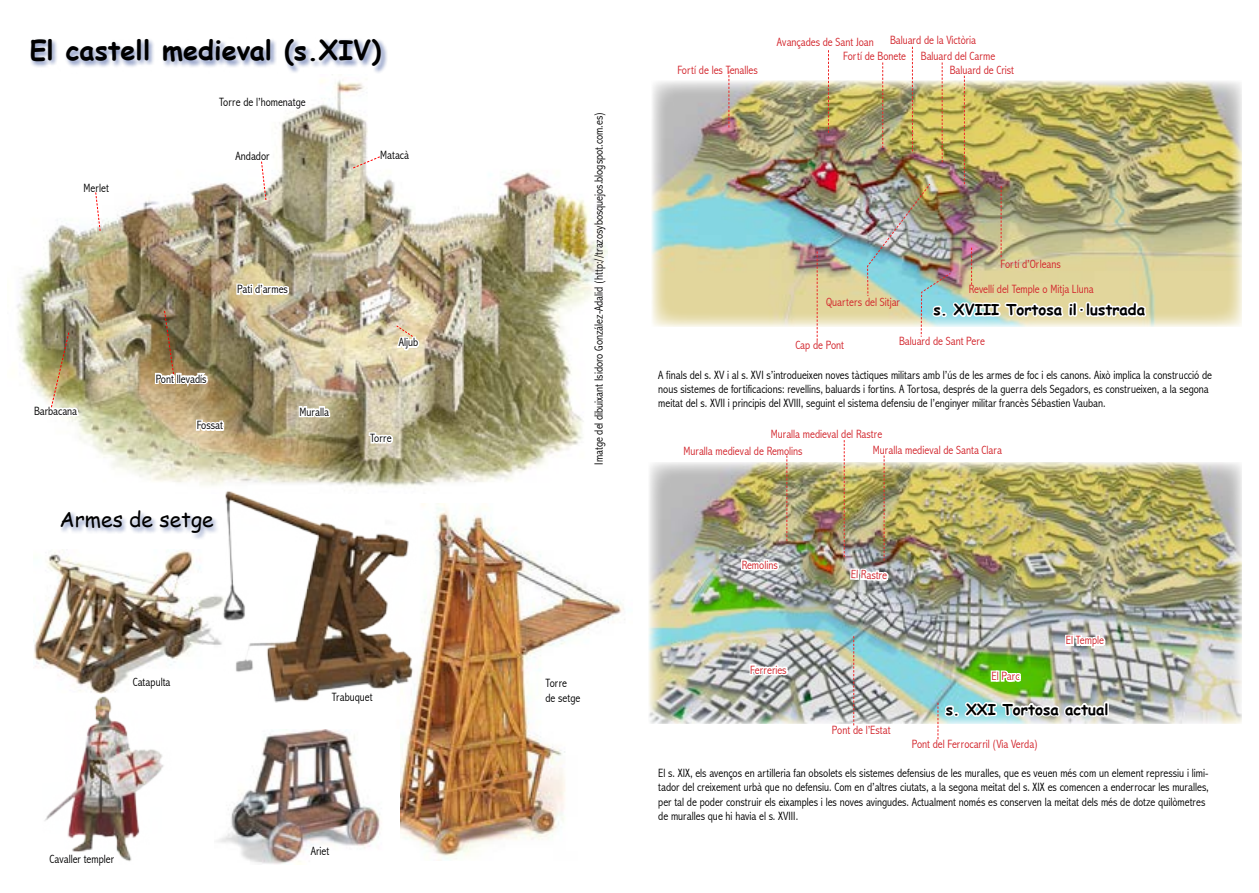
<style>
.page{position:relative;width:1259px;height:893px;background:#fff}
.page>*{position:absolute;margin:0;border:0;box-sizing:border-box;transform-origin:0 0}
.t1{font:700 27px "Comic Sans MS";color:#000}
.t2{font:21px "Comic Sans MS";color:#000}
.t3{font:700 15px "Comic Sans MS";color:#000}
.t4{font:300 condensed 12px/14.4px "Abadi";color:#000}
.t5{font:300 condensed 12px/13.8px "Abadi";color:#d2232a}
</style>
<div class="page">
<img style="left:652px;top:81px;width:589px;height:246px">
<img style="left:649px;top:462px;width:592px;height:262px">
<svg style="left:817px;top:251px;width:1px;height:90px"></svg>
<svg style="left:728px;top:71px;width:1px;height:57px"></svg>
<svg style="left:828px;top:50px;width:1px;height:83px"></svg>
<img style="left:867px;top:47px;width:281px;height:290px">
<svg style="left:937px;top:699px;width:173px;height:40px"></svg>
<svg style="left:734px;top:557px;width:47px;height:18px"></svg>
<svg style="left:748px;top:663px;width:42px;height:18px"></svg>
<svg style="left:1063px;top:633px;width:44px;height:17px"></svg>
<svg style="left:989px;top:668px;width:34px;height:19px"></svg>
<svg style="left:786px;top:455px;width:1px;height:86px"></svg>
<img style="left:844px;top:440px;width:47px;height:286px">
<img style="left:17px;top:74px;width:590px;height:412px">
<div style="left:30px;top:37px;width:357px;height:36px;background:#25408f;opacity:.5"></div>
<img style="left:34px;top:549px;width:178px;height:140px">
<img style="left:400px;top:504px;width:225px;height:356px">
<img style="left:217px;top:730px;width:163px;height:134px">
<svg style="left:235px;top:281px;width:57px;height:19px"></svg>
<svg style="left:194px;top:418px;width:32px;height:16px"></svg>
<svg style="left:129px;top:674px;width:44px;height:15px"></svg>
<svg style="left:307px;top:836px;width:25px;height:26px"></svg>
<svg style="left:542px;top:676px;width:42px;height:32px"></svg>
<svg style="left:232px;top:140px;width:40px;height:61px"></svg>
<svg style="left:81px;top:161px;width:31px;height:71px"></svg>
<svg style="left:352px;top:128px;width:60px;height:41px"></svg>
<svg style="left:25px;top:332px;width:55px;height:90px"></svg>
<svg style="left:153px;top:310px;width:57px;height:83px;background:#93825f"></svg>
<svg style="left:395px;top:325px;width:27px;height:28px"></svg>
<svg style="left:297px;top:385px;width:35px;height:38px"></svg>
<svg style="left:367px;top:431px;width:28px;height:18px"></svg>
<img style="left:44px;top:689px;width:120px;height:172px">
<div style="left:60px;top:511px;width:161px;height:28px;background:#25408f;opacity:.5"></div>
<img style="left:212px;top:481px;width:205px;height:222px">
<h1 class="t1" style="left:30px;top:30px;width:353px">El castell medieval (s.XIV)</h1>
<p class="t4" style="left:219px;top:95px;width:88px">Torre de l’homenatge</p>
<p class="t4" style="left:83px;top:180px;width:27px">Merlet</p>
<p class="t4" style="left:236px;top:148px;width:35px">Andador</p>
<p class="t4" style="left:34px;top:404px;width:45px">Barbacana</p>
<p class="t4" style="left:237px;top:282px;width:52px">Pati d’armes</p>
<p class="t4" style="left:156px;top:371px;width:52px">Pont llevadís</p>
<p class="t4" style="left:197px;top:418px;width:28px">Fossat</p>
<p class="t4" style="left:299px;top:404px;width:31px">Muralla</p>
<h2 class="t2" style="left:60px;top:504px;width:156px">Armes de setge</h2>
<p class="t4" style="left:380px;top:148px;width:30px">Matacà</p>
<p class="t4" style="left:399px;top:335px;width:21px">Aljub</p>
<p class="t4" style="left:370px;top:431px;width:23px">Torre</p>
<p class="t4" style="left:133px;top:674px;width:39px">Catapulta</p>
<p class="t4" style="left:50px;top:852px;width:66px">Cavaller templer</p>
<p class="t4" style="left:332px;top:690px;width:42px">Trabuquet</p>
<p class="t4" style="left:311px;top:844px;width:20px">Ariet</p>
<p class="t4" style="left:591px;top:465px;width:354px;rotate:-90deg">Imatge del dibuixant Isidoro González-Adalid (http://trazosybosquejos.blogspot.com.es)</p>
<p class="t4" style="left:545px;top:676px;width:36px">Torre<br>de setge</p>
<p class="t5" style="left:677px;top:63px;width:82px">Fortí de les Tenalles</p>
<p class="t5" style="left:921px;top:33px;width:76px;line-height:15.5px;text-indent:-31px">Baluard de la Victòria<br>Baluard del Carme</p>
<p class="t5" style="left:949px;top:63px;width:66px">Baluard de Crist</p>
<p class="t5" style="left:843px;top:35px;width:64px;text-indent:-66px">Avançades de Sant Joan<br>Fortí de Bonete</p>
<p class="t5" style="left:826px;top:295px;width:75px">Quarters del Sitjar</p>
<p class="t5" style="left:968px;top:252px;width:126px;line-height:24.9px;text-align:center">Fortí d’Orleans<br>Revellí del Temple o Mitja Lluna</p>
<p class="t3" style="left:933px;top:298px;width:213px">s. XVIII Tortosa il·lustrada</p>
<p class="t5" style="left:795px;top:338px;width:50px">Cap de Pont</p>
<p class="t5" style="left:899px;top:334px;width:87px">Baluard de Sant Pere</p>
<p class="t4" style="left:658px;top:367px;width:555px">A finals del s. XV i al s. XVI s’introdueixen noves tàctiques militars amb l’ús de les armes de foc i els canons. Això implica la construcció de nous sistemes de fortificacions: revellins, baluards i fortins. A Tortosa, després de la guerra dels Segadors, es construeixen, a la segona meitat del s. XVII i principis del XVIII, seguint el sistema defensiu de l’enginyer militar francès Sébastien Vauban.</p>
<p class="t5" style="left:873px;top:426px;width:130px;line-height:15.6px;text-indent:-102px">Muralla medieval del Rastre<br>Muralla medieval de Santa Clara</p>
<p class="t5" style="left:683px;top:444px;width:121px">Muralla medieval de Remolins</p>
<p class="t5" style="left:742px;top:558px;width:37px">Remolins</p>
<p class="t5" style="left:750px;top:663px;width:38px">Ferreries</p>
<p class="t5" style="left:851px;top:567px;width:38px;rotate:2deg">El Rastre</p>
<p class="t5" style="left:832px;top:723px;width:60px">Pont de l’Estat</p>
<p class="t5" style="left:991px;top:669px;width:30px">El Parc</p>
<p class="t5" style="left:1066px;top:634px;width:40px">El Temple</p>
<p class="t3" style="left:945px;top:698px;width:164px">s. XXI Tortosa actual</p>
<p class="t5" style="left:911px;top:737px;width:128px">Pont del Ferrocarril (Via Verda)</p>
<p class="t4" style="left:658px;top:766px;width:552px">El s. XIX, els avenços en artilleria fan obsolets els sistemes defensius de les muralles, que es veuen més com un element repressiu i limi&shy;tador del creixement urbà que no defensiu. Com en d’altres ciutats, a la segona meitat del s. XIX es comencen a enderrocar les muralles, per tal de poder construir els eixamples i les noves avingudes. Actualment només es conserven la meitat dels més de dotze quilòmetres de muralles que hi havia el s. XVIII.</p>
</div>
